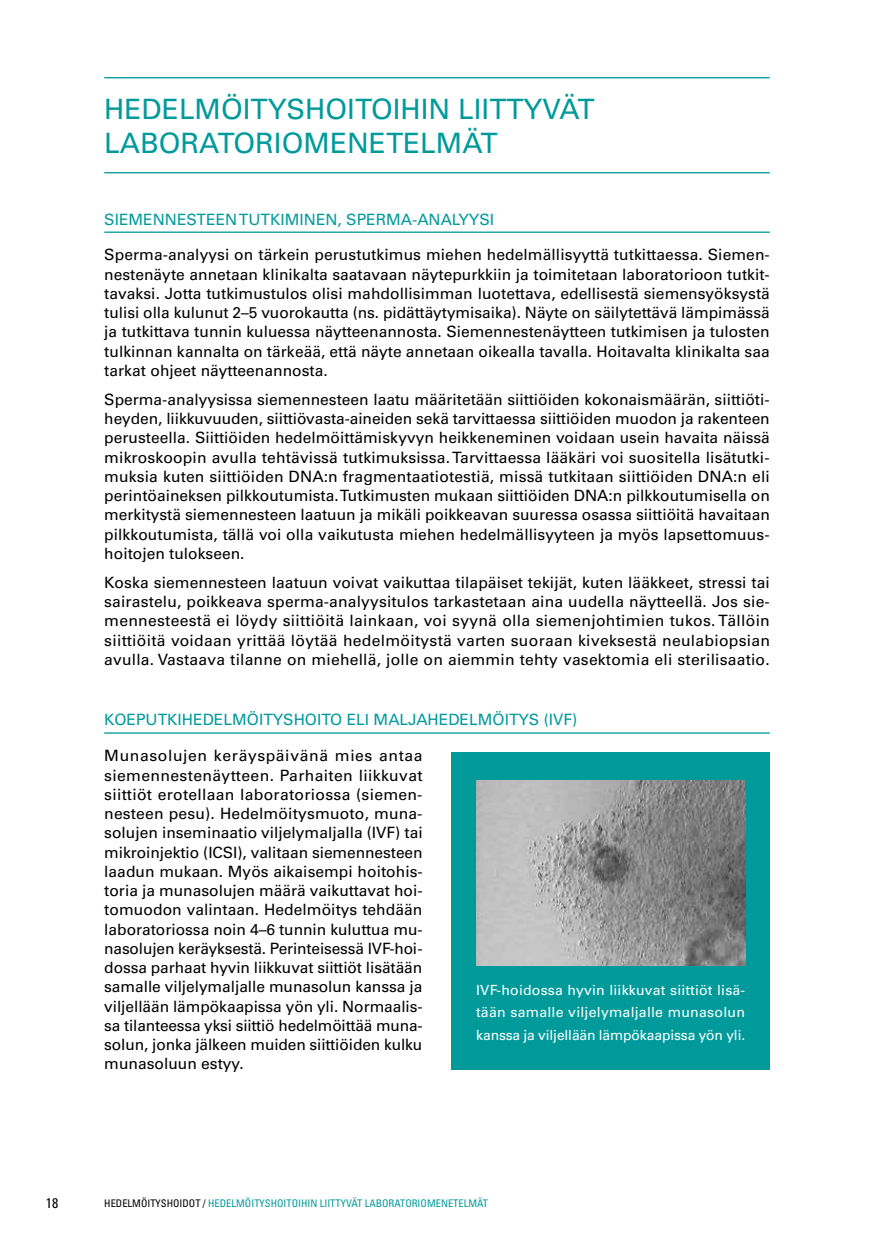
<style>
.page{position:relative;width:874px;height:1241px;background:#fff}
.page>*{position:absolute;margin:0;border:0;box-sizing:border-box;transform-origin:0 0}
.t1{font:28px "Univers LT Std";letter-spacing:-.035em;color:#009a9b}
.t2{font:15.58px/19.2px "Univers LT Std";color:#000;text-align:justify}
.t3{font:15.58px "Univers LT Std";color:#009a9b}
.t4{font:14px/22.8px "Univers LT Std";letter-spacing:-.01em;color:#fff;text-align:justify}
.t5{font:condensed 14px "Univers LT Std";color:#000}
.t6{font:condensed 10.5px "Univers LT Std";color:#009a9b}
.s1{color:#000}
</style>
<div class="page">
<hr style="left:104px;top:231px;width:665px;height:2px;background:#009a9b">
<hr style="left:104px;top:732px;width:665px;height:1px;background:#009a9b">
<hr style="left:104px;top:77px;width:665px;height:1px;background:#009a9b">
<hr style="left:104px;top:172px;width:665px;height:1px;background:#009a9b">
<div style="left:451px;top:751px;width:318px;height:318px;background:#009a9b"></div>
<img style="left:476px;top:780px;width:268px;height:185px">
<h1 class="t1" style="left:104px;top:93px;width:38px">Hedelmöityshoitoihi</h1>
<h1 class="t1" style="left:428px;top:93px;width:45px">n liittyv</h1>
<h1 class="t1" style="left:559px;top:93px;width:29px">ät</h1>
<h1 class="t1" style="left:104px;top:126px;width:20px">laboratoriome</h1>
<h1 class="t1" style="left:347px;top:126px;width:41px">netelm</h1>
<h1 class="t1" style="left:462px;top:126px;width:29px">ät</h1>
<p class="t3" style="left:104px;top:210px;width:21px">Sieme</p>
<p class="t3" style="left:153px;top:210px;width:35px">nnestee</p>
<p class="t3" style="left:225px;top:210px;width:24px">n tutkimi</p>
<p class="t3" style="left:304px;top:210px;width:55px">nen, sperma</p>
<p class="t3" style="left:412px;top:210px;width:39px">-analyysi</p>
<p class="t2" style="left:104px;top:245px;width:666px">Sperma-analyysi on tärkein perustutkimus miehen hedelmällisyyttä tutkittaessa. Siemen&shy;nestenäyte annetaan klinikalta saatavaan näytepurkkiin ja toimitetaan laboratorioon tutkit&shy;tavaksi. Jotta tutkimustulos olisi mahdollisimman luotettava, edellisestä siemensyöksystä tulisi olla kulunut 2–5 vuorokautta (ns. pidättäytymisaika). Näyte on säilytettävä lämpimässä ja tutkittava tunnin kuluessa näytteenannosta. Siemennestenäytteen tutkimisen ja tulosten tulkinnan kannalta on tärkeää, että näyte annetaan oikealla tavalla. Hoitavalta klinikalta saa tarkat ohjeet näytteenannosta.</p>
<p class="t2" style="left:104px;top:390px;width:667px">Sperma-analyysissa siemennesteen laatu määritetään siittiöiden kokonaismäärän, siittiöti&shy;heyden, liikkuvuuden, siittiövasta-aineiden sekä tarvittaessa siittiöiden muodon ja rakenteen perusteella. Siittiöiden hedelmöittämiskyvyn heikkeneminen voidaan usein havaita näissä mikroskoopin avulla tehtävissä tutkimuksissa. Tarvittaessa lääkäri voi suositella lisätutki&shy;muksia kuten siittiöiden DNA:n fragmentaatiotestiä, missä tutkitaan siittiöiden DNA:n eli perintöaineksen pilkkoutumista. Tutkimusten mukaan siittiöiden DNA:n pilkkoutumisella on merkitystä siemennesteen laatuun ja mikäli poikkeavan suuressa osassa siittiöitä havaitaan pilkkoutumista, tällä voi olla vaikutusta miehen hedelmällisyyteen ja myös lapsettomuus&shy;hoitojen tulokseen.</p>
<p class="t2" style="left:104px;top:572px;width:667px">Koska siemennesteen laatuun voivat vaikuttaa tilapäiset tekijät, kuten lääkkeet, stressi tai sairastelu, poikkeava sperma-analyysitulos tarkastetaan aina uudella näytteellä. Jos sie&shy;mennesteestä ei löydy siittiöitä lainkaan, voi syynä olla siemenjohtimien tukos. Tällöin siittiöitä voidaan yrittää löytää hedelmöitystä varten suoraan kiveksestä neulabiopsian avulla. Vastaava tilanne on miehellä, jolle on aiemmin tehty vasektomia eli sterilisaatio.</p>
<p class="t3" style="left:104px;top:710px;width:11px">koeputkihedelmöityshoito</p>
<p class="t3" style="left:346px;top:710px;width:8px">eli</p>
<p class="t3" style="left:373px;top:710px;width:12px">maljahedelmöitys</p>
<p class="t3" style="left:543px;top:710px;width:35px">(IVF)</p>
<p class="t2" style="left:104px;top:746px;width:320px">Munasolujen keräyspäivänä mies antaa siemennestenäytteen. Parhaiten liikkuvat siittiöt erotellaan laboratoriossa (siemen&shy;nesteen pesu). Hedelmöitysmuoto, muna&shy;solujen inseminaatio viljelymaljalla (IVF) tai mikroinjektio (ICSI), valitaan siemennesteen laadun mukaan. Myös aikaisempi hoitohis&shy;toria ja munasolujen määrä vaikuttavat hoi&shy;tomuodon valintaan. Hedelmöitys tehdään laboratoriossa noin 4–6 tunnin kuluttua mu&shy;nasolujen keräyksestä. Perinteisessä IVF-hoi&shy;dossa parhaat hyvin liikkuvat siittiöt lisätään samalle viljelymaljalle munasolun kanssa ja viljellään lämpökaapissa yön yli. Normaalis&shy;sa tilanteessa yksi siittiö hedelmöittää muna&shy;solun, jonka jälkeen muiden siittiöiden kulku munasoluun estyy.</p>
<p class="t4" style="left:476px;top:978px;width:270px">IVF-hoidossa hyvin liikkuvat siittiöt lisä&shy;tään samalle viljelymaljalle munasolun kanssa ja viljellään lämpökaapissa yön yli.</p>
<p class="t5" style="left:46px;top:1193px;width:14px">18</p>
<p class="t6" style="left:104px;top:1196px;width:385px"><span class="s1">HEDELMÖITYSH OIDOT /</span> HEDELMÖITYSH OITOIH IN LIITTYVÄT LABORATORIOMENETELMÄT</p>
</div>
